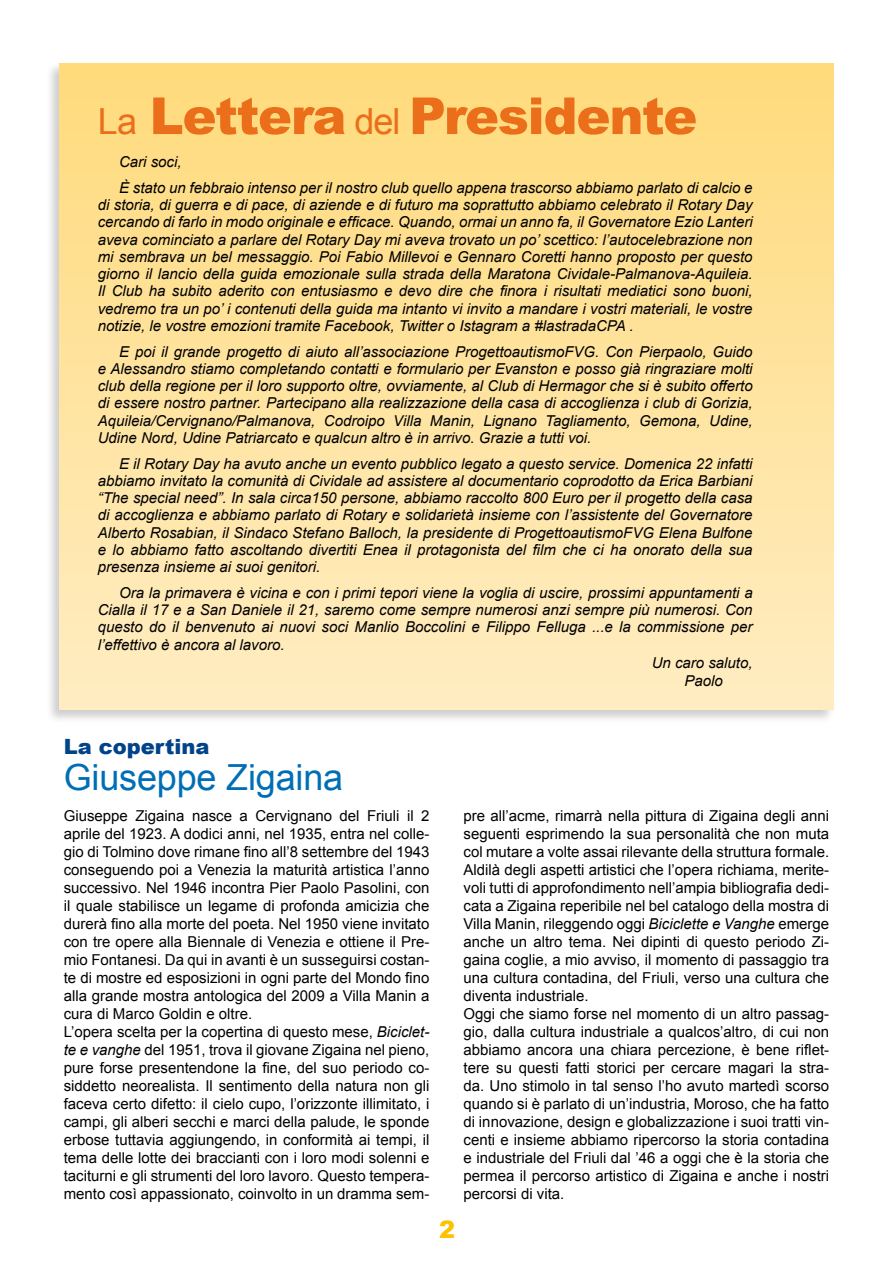
<style>
.page{position:relative;width:893px;height:1263px;background:#fff}
.page>*{position:absolute;margin:0;border:0;box-sizing:border-box;transform-origin:0 0}
.t1{font:900 51px "Arial";letter-spacing:-.025em;color:#eb6e1b}
.t2{font:36px "Arial";letter-spacing:-.005em;color:#006eb6}
.t3{font:900 24px "Arial";color:#fcc200}
.t4{font:900 21px "Arial";color:#004389}
.t5{font:italic 15px/17.2px "Arial";color:#000;text-align:justify}
.t6{font:15px/18px "Arial";color:#000}
.s1{font-weight:400;font-size:36px}
.s2{font-style:italic}
</style>
<div class="page">
<div style="left:45px;top:61px;width:790px;height:663px;background:#000;opacity:.2"></div>
<div style="left:60px;top:64px;width:773px;height:646px;background:linear-gradient(to bottom,#ffdb7c,#ffecc2)"></div>
<h1 class="t1" style="left:98px;top:79px;width:601px"><span class="s1">La</span> Lettera <span class="s1">del</span> Presidente</h1>
<p class="t5" style="left:119px;top:149px;width:635px;line-height:25.8px">Cari soci,<br>È stato un febbraio intenso per il nostro club quello appena trascorso abbiamo parlato di calcio e</p>
<p class="t5" style="left:98px;top:196px;width:656px">di storia, di guerra e di pace, di aziende e di futuro ma soprattutto abbiamo celebrato il Rotary Day cercando di farlo in modo originale e efficace. Quando, ormai un anno fa, il Governatore Ezio Lanteri aveva cominciato a parlare del Rotary Day mi aveva trovato un po’ scettico: l’autocelebrazione non mi sembrava un bel messaggio. Poi Fabio Millevoi e Gennaro Coretti hanno proposto per questo giorno il lancio della guida emozionale sulla strada della Maratona Cividale-Palmanova-Aquileia.<br>Il Club ha subito aderito con entusiasmo e devo dire che finora i risultati mediatici sono buoni, vedremo tra un po’ i contenuti della guida ma intanto vi invito a mandare i vostri materiali, le vostre notizie, le vostre emozioni tramite Facebook, Twitter o Istagram a #lastradaCPA .</p>
<p class="t5" style="left:98px;top:343px;width:656px;text-indent:21px">E poi il grande progetto di aiuto all’associazione ProgettoautismoFVG. Con Pierpaolo, Guido e Alessandro stiamo completando contatti e formulario per Evanston e posso già ringraziare molti club della regione per il loro supporto oltre, ovviamente, al Club di Hermagor che si è subito offerto di essere nostro partner. Partecipano alla realizzazione della casa di accoglienza i club di Gorizia, Aquileia/Cervignano/Palmanova, Codroipo Villa Manin, Lignano Tagliamento, Gemona, Udine, Udine Nord, Udine Patriarcato e qualcun altro è in arrivo. Grazie a tutti voi.</p>
<p class="t5" style="left:98px;top:455px;width:656px;text-indent:21px">E il Rotary Day ha avuto anche un evento pubblico legato a questo service. Domenica 22 infatti abbiamo invitato la comunità di Cividale ad assistere al documentario coprodotto da Erica Barbiani “The special need”. In sala circa150 persone, abbiamo raccolto 800 Euro per il progetto della casa di accoglienza e abbiamo parlato di Rotary e solidarietà insieme con l’assistente del Governatore Alberto Rosabian, il Sindaco Stefano Balloch, la presidente di ProgettoautismoFVG Elena Bulfone e lo abbiamo fatto ascoltando divertiti Enea il protagonista del film che ci ha onorato della sua presenza insieme ai suoi genitori.</p>
<p class="t5" style="left:119px;top:584px;width:635px">Ora la primavera è vicina e con i primi tepori viene la voglia di uscire, prossimi appuntamenti a</p>
<p class="t5" style="left:98px;top:601px;width:656px">Cialla il 17 e a San Daniele il 21, saremo come sempre numerosi anzi sempre più numerosi. Con</p>
<p class="t5" style="left:98px;top:619px;width:656px">questo do il benvenuto ai nuovi soci Manlio Boccolini e Filippo Felluga ...e la commissione per</p>
<p class="t5" style="left:98px;top:636px;width:188px">l’effettivo è ancora al lavoro.</p>
<p class="t5" style="left:652px;top:654px;width:102px">Un caro saluto,</p>
<p class="t5" style="left:684px;top:672px;width:40px">Paolo</p>
<h3 class="t4" style="left:64px;top:731px;width:147px">La copertina</h3>
<h2 class="t2" style="left:64px;top:753px;width:281px">Giuseppe Zigaina</h2>
<p class="t6" style="left:64px;top:807px;width:367px">Giuseppe Zigaina nasce a Cervignano del Friuli il 2 aprile del 1923. A dodici anni, nel 1935, entra nel colle&shy;gio di Tolmino dove rimane fino all’8 settembre del 1943 conseguendo poi a Venezia la maturità artistica l’anno successivo. Nel 1946 incontra Pier Paolo Pasolini, con il quale stabilisce un legame di profonda amicizia che durerà fino alla morte del poeta. Nel 1950 viene invitato con tre opere alla Biennale di Venezia e ottiene il Pre&shy;mio Fontanesi. Da qui in avanti è un susseguirsi costan&shy;te di mostre ed esposizioni in ogni parte del Mondo fino alla grande mostra antologica del 2009 a Villa Manin a cura di Marco Goldin e oltre.<br>L’opera scelta per la copertina di questo mese, <span class="s2">Biciclet&shy;te e vanghe</span> del 1951, trova il giovane Zigaina nel pieno, pure forse presentendone la fine, del suo periodo co&shy;siddetto neorealista. Il sentimento della natura non gli faceva certo difetto: il cielo cupo, l’orizzonte illimitato, i campi, gli alberi secchi e marci della palude, le sponde erbose tuttavia aggiungendo, in conformità ai tempi, il tema delle lotte dei braccianti con i loro modi solenni e taciturni e gli strumenti del loro lavoro. Questo tempera&shy;mento così appassionato, coinvolto in un dramma sem-</p>
<h3 class="t3" style="left:439px;top:1212px;width:18px">2</h3>
<p class="t6" style="left:463px;top:807px;width:367px">pre all’acme, rimarrà nella pittura di Zigaina degli anni seguenti esprimendo la sua personalità che non muta col mutare a volte assai rilevante della struttura formale.<br>Aldilà degli aspetti artistici che l’opera richiama, merite&shy;voli tutti di approfondimento nell’ampia bibliografia dedi&shy;cata a Zigaina reperibile nel bel catalogo della mostra di Villa Manin, rileggendo oggi <span class="s2">Biciclette e Vanghe</span> emerge anche un altro tema. Nei dipinti di questo periodo Zi&shy;gaina coglie, a mio avviso, il momento di passaggio tra una cultura contadina, del Friuli, verso una cultura che diventa industriale.<br>Oggi che siamo forse nel momento di un altro passag&shy;gio, dalla cultura industriale a qualcos’altro, di cui non abbiamo ancora una chiara percezione, è bene riflet&shy;tere su questi fatti storici per cercare magari la stra&shy;da. Uno stimolo in tal senso l’ho avuto martedì scorso quando si è parlato di un’industria, Moroso, che ha fatto di innovazione, design e globalizzazione i suoi tratti vin&shy;centi e insieme abbiamo ripercorso la storia contadina e industriale del Friuli dal ’46 a oggi che è la storia che permea il percorso artistico di Zigaina e anche i nostri percorsi di vita.</p>
</div>
